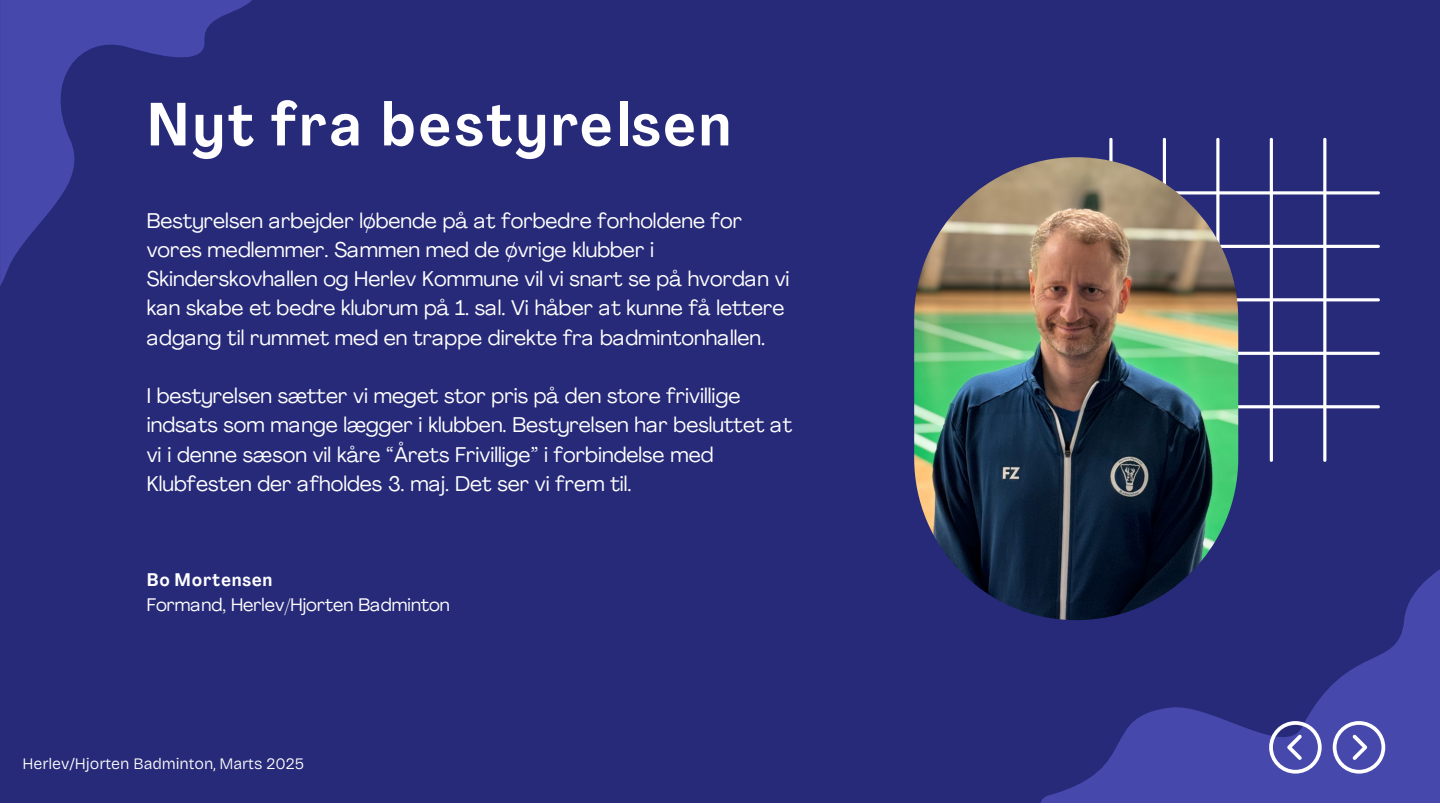
<style>
.page{position:relative;width:1440px;height:810px;background:#fff}
.page>*{position:absolute;margin:0;border:0;box-sizing:border-box;transform-origin:0 0}
.t1{font:700 60px "Agrandir Text";letter-spacing:.03em;color:#fff}
.t2{font:21px/29.3px "Agrandir";color:#fff}
.t3{font:18px "Agrandir";color:#fff}
.t4{font:700 18px "Agrandir Text";letter-spacing:.03em;color:#fff}
.t5{font:300 16px "Bricolage Grotesque";letter-spacing:-.005em;color:#fff}
</style>
<div class="page">
<div style="left:0;top:0;width:1440px;height:802px;background:#272a79"></div>
<svg style="left:0;top:0;width:252px;height:286px"></svg>
<svg style="left:1109px;top:138px;width:271px;height:324px"></svg>
<img style="left:914px;top:157px;width:324px;height:451px">
<svg style="left:1015px;top:543px;width:425px;height:260px"></svg>
<svg style="left:1269px;top:721px;width:53px;height:53px;background:#6f72b9"></svg>
<svg style="left:1333px;top:721px;width:52px;height:53px;background:#7476c0"></svg>
<h1 class="t1" style="left:147px;top:87px;width:586px">Nyt fra bestyrelsen</h1>
<p class="t2" style="left:147px;top:205px;width:644px">Bestyrelsen arbejder løbende på at forbedre forholdene for vores medlemmer. Sammen med de øvrige klubber i Skinderskovhallen og Herlev Kommune vil vi snart se på hvordan vi kan skabe et bedre klubrum på 1. sal. Vi håber at kunne få lettere adgang til rummet med en trappe direkte fra badmintonhallen.</p>
<p class="t2" style="left:147px;top:381px;width:647px">I bestyrelsen sætter vi meget stor pris på den store frivillige indsats som mange lægger i klubben. Bestyrelsen har besluttet at vi i denne sæson vil kåre “Årets Frivillige” i forbindelse med Klubfesten der afholdes 3. maj. Det ser vi frem til.</p>
<p class="t4" style="left:147px;top:568px;width:127px">Bo Mortensen</p>
<p class="t3" style="left:147px;top:593px;width:305px">Formand, Herlev/Hjorten Badminton</p>
<p class="t5" style="left:23px;top:751px;width:283px">Herlev/Hjorten Badminton, Marts 2025</p>
</div>
